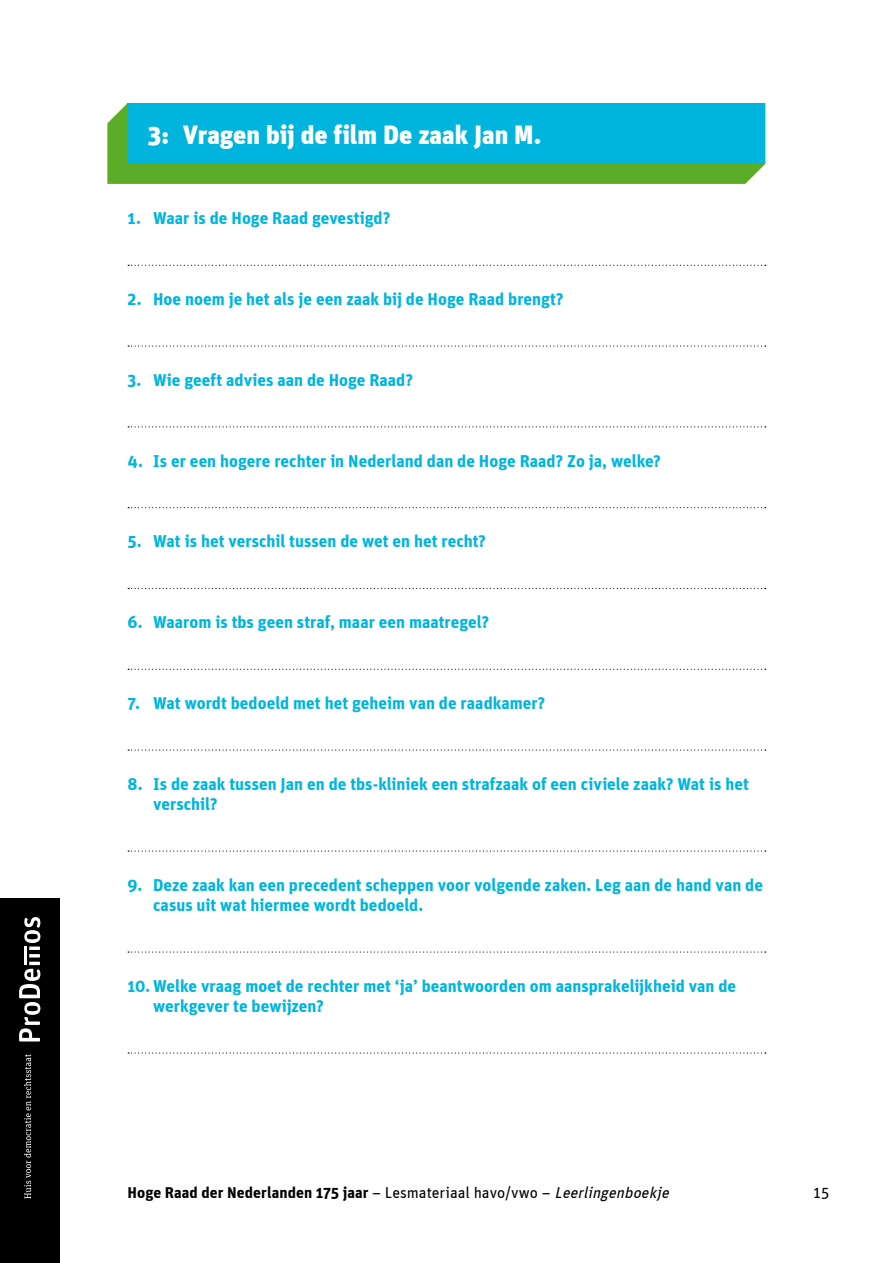
<style>
.page{position:relative;width:893px;height:1263px;background:#fff}
.page>*{position:absolute;margin:0;border:0;box-sizing:border-box;transform-origin:0 0}
.t1{font:900 26.25px "Unit";color:#fff}
.t2{font:700 17.25px/20.2px "Unit";color:#00b5dd}
.t3{font:700 17.25px/20.2px "Unit";color:#00b5dd;scale:.95 1}
.t4{font:700 15.75px "Unit";letter-spacing:.005em;color:#000}
.t5{font:15.75px "Unit";color:#000}
.s1{font-weight:400}
.s2{font-weight:400;font-style:italic}
</style>
<div class="page">
<div style="left:0;top:898px;width:60px;height:365px;background:#000"></div>
<svg style="left:19px;top:917px;width:21px;height:124px"></svg>
<svg style="left:24px;top:1054px;width:7px;height:144px"></svg>
<svg style="left:107px;top:103px;width:658px;height:81px;background:#60af2d"></svg>
<div style="left:128px;top:103px;width:637px;height:61px;background:#00b5dd"></div>
<svg style="left:128px;top:265px;width:638px;height:1px"></svg>
<svg style="left:128px;top:345px;width:638px;height:2px"></svg>
<svg style="left:128px;top:426px;width:638px;height:1px"></svg>
<svg style="left:128px;top:507px;width:638px;height:1px"></svg>
<svg style="left:128px;top:588px;width:638px;height:1px"></svg>
<svg style="left:128px;top:669px;width:638px;height:1px"></svg>
<svg style="left:128px;top:749px;width:638px;height:2px"></svg>
<svg style="left:128px;top:850px;width:638px;height:2px"></svg>
<svg style="left:128px;top:951px;width:638px;height:2px"></svg>
<svg style="left:128px;top:1052px;width:638px;height:1px"></svg>
<h1 class="t1" style="left:148px;top:118px;width:395px">3: Vragen bij de film De zaak Jan M.</h1>
<p class="t2" style="left:128px;top:208px;width:264px">1. Waar is de Hoge Raad gevestigd?</p>
<p class="t2" style="left:128px;top:289px;width:437px">2. Hoe noem je het als je een zaak bij de Hoge Raad brengt?</p>
<p class="t2" style="left:128px;top:369px;width:287px">3. Wie geeft advies aan de Hoge Raad?</p>
<p class="t2" style="left:128px;top:450px;width:535px">4. Is er een hogere rechter in Nederland dan de Hoge Raad? Zo ja, welke?</p>
<p class="t2" style="left:128px;top:531px;width:360px">5. Wat is het verschil tussen de wet en het recht?</p>
<p class="t2" style="left:128px;top:612px;width:363px">6. Waarom is tbs geen straf, maar een maatregel?</p>
<p class="t2" style="left:128px;top:693px;width:419px">7. Wat wordt bedoeld met het geheim van de raadkamer?</p>
<p class="t2" style="left:153px;top:773px;width:597px;text-indent:-26px">8. Is de zaak tussen Jan en de tbs-kliniek een strafzaak of een civiele zaak? Wat is het verschil?</p>
<p class="t2" style="left:153px;top:874px;width:611px;text-indent:-26px">9. Deze zaak kan een precedent scheppen voor volgende zaken. Leg aan de hand van de casus uit wat hiermee wordt bedoeld.</p>
<p class="t3" style="left:153px;top:975px;width:615px;text-indent:-26px">10. Welke vraag moet de rechter met ‘ja’ beantwoorden om aansprakelijkheid van de werkgever te bewijzen?</p>
<p class="t4" style="left:128px;top:1183px;width:547px">Hoge Raad der Nederlanden 175 jaar <span class="s1">– Lesmateriaal havo/vwo –</span> <span class="s2">Leerlingenboekje</span></p>
<p class="t5" style="left:813px;top:1183px;width:17px">15</p>
</div>
